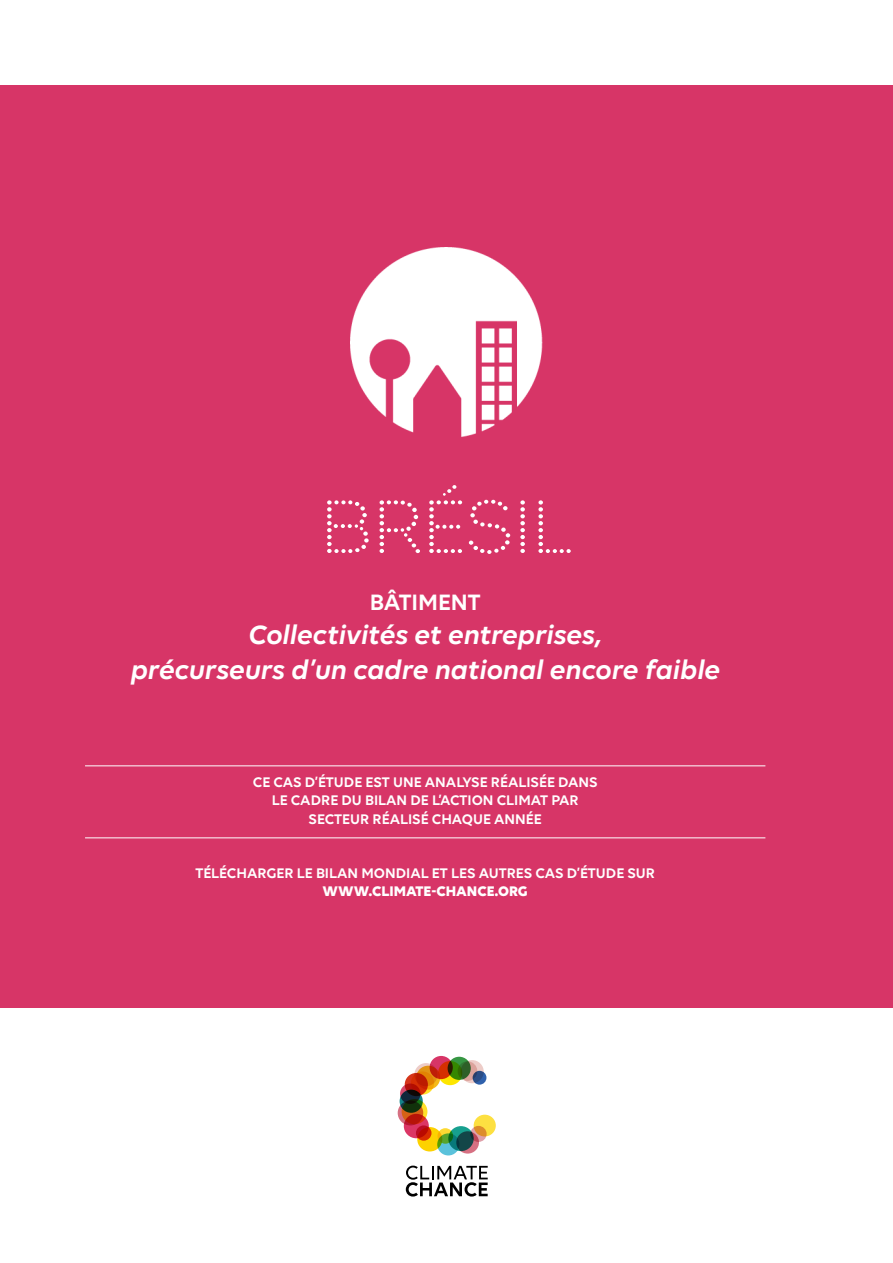
<style>
.page{position:relative;width:893px;height:1263px;background:#fff}
.page>*{position:absolute;margin:0;border:0;box-sizing:border-box;transform-origin:0 0}
.t1{font:75px "Punto";letter-spacing:.005em;color:#fff}
.t2{font:italic 600 28.5px/34.2px "Volte";letter-spacing:-.01em;color:#fff;text-align:center}
.t3{font:600 24px "Volte";color:#fff}
.t4{font:600 15px/18px "Volte";color:#fff;text-align:center}
.t5{font:700 15px "Volte";color:#fff}
</style>
<div class="page">
<div style="left:0;top:85px;width:893px;height:923px;background:#d73567"></div>
<img style="left:351px;top:247px;width:191px;height:190px">
<hr style="left:85px;top:765px;width:680px;height:1px;background:#fff">
<hr style="left:85px;top:837px;width:680px;height:1px;background:#fff">
<div style="left:473px;top:1071px;width:13px;height:14px;background:#2f61ac;border-radius:50%"></div>
<div style="left:448px;top:1057px;width:23px;height:23px;background:#369643;border-radius:50%"></div>
<svg style="left:461px;top:1060px;width:23px;height:23px"></svg>
<div style="left:430px;top:1056px;width:23px;height:23px;background:#d73567;border-radius:50%"></div>
<svg style="left:414px;top:1063px;width:24px;height:23px"></svg>
<svg style="left:411px;top:1071px;width:23px;height:23px"></svg>
<svg style="left:405px;top:1073px;width:23px;height:23px"></svg>
<svg style="left:400px;top:1083px;width:20px;height:21px"></svg>
<svg style="left:400px;top:1090px;width:23px;height:23px"></svg>
<svg style="left:402px;top:1099px;width:25px;height:25px"></svg>
<svg style="left:398px;top:1100px;width:25px;height:25px"></svg>
<svg style="left:404px;top:1114px;width:25px;height:24px"></svg>
<div style="left:417px;top:1127px;width:25px;height:24px;background:#fdd200;border-radius:50%"></div>
<svg style="left:437px;top:1133px;width:22px;height:22px"></svg>
<svg style="left:438px;top:1128px;width:15px;height:16px"></svg>
<svg style="left:448px;top:1126px;width:26px;height:25px"></svg>
<svg style="left:456px;top:1131px;width:23px;height:22px"></svg>
<svg style="left:470px;top:1126px;width:17px;height:16px"></svg>
<svg style="left:474px;top:1115px;width:22px;height:21px"></svg>
<svg style="left:416px;top:1125px;width:15px;height:16px"></svg>
<svg style="left:458px;top:1061px;width:19px;height:20px"></svg>
<svg style="left:416px;top:1066px;width:24px;height:23px"></svg>
<svg style="left:438px;top:1061px;width:24px;height:24px"></svg>
<svg style="left:406px;top:1165px;width:82px;height:31px"></svg>
<h1 class="t1" style="left:320px;top:484px;width:253px">BRÉSIL</h1>
<h3 class="t3" style="left:370px;top:588px;width:112px">BÂTIMENT</h3>
<h2 class="t2" style="left:130px;top:617px;width:591px">Collectivités et entreprises,<br>précurseurs d’un cadre national encore faible</h2>
<p class="t4" style="left:253px;top:773px;width:346px">CE CAS D’ÉTUDE EST UNE ANALYSE RÉALISÉE DANS<br>LE CADRE DU BILAN DE L’ACTION CLIMAT PAR<br>SECTEUR RÉALISÉ CHAQUE ANNÉE</p>
<p class="t4" style="left:195px;top:863px;width:461px">TÉLÉCHARGER LE BILAN MONDIAL ET LES AUTRES CAS D’ÉTUDE SUR</p>
<p class="t5" style="left:323px;top:881px;width:207px">WWW.CLIMATE-CHANCE.ORG</p>
</div>
